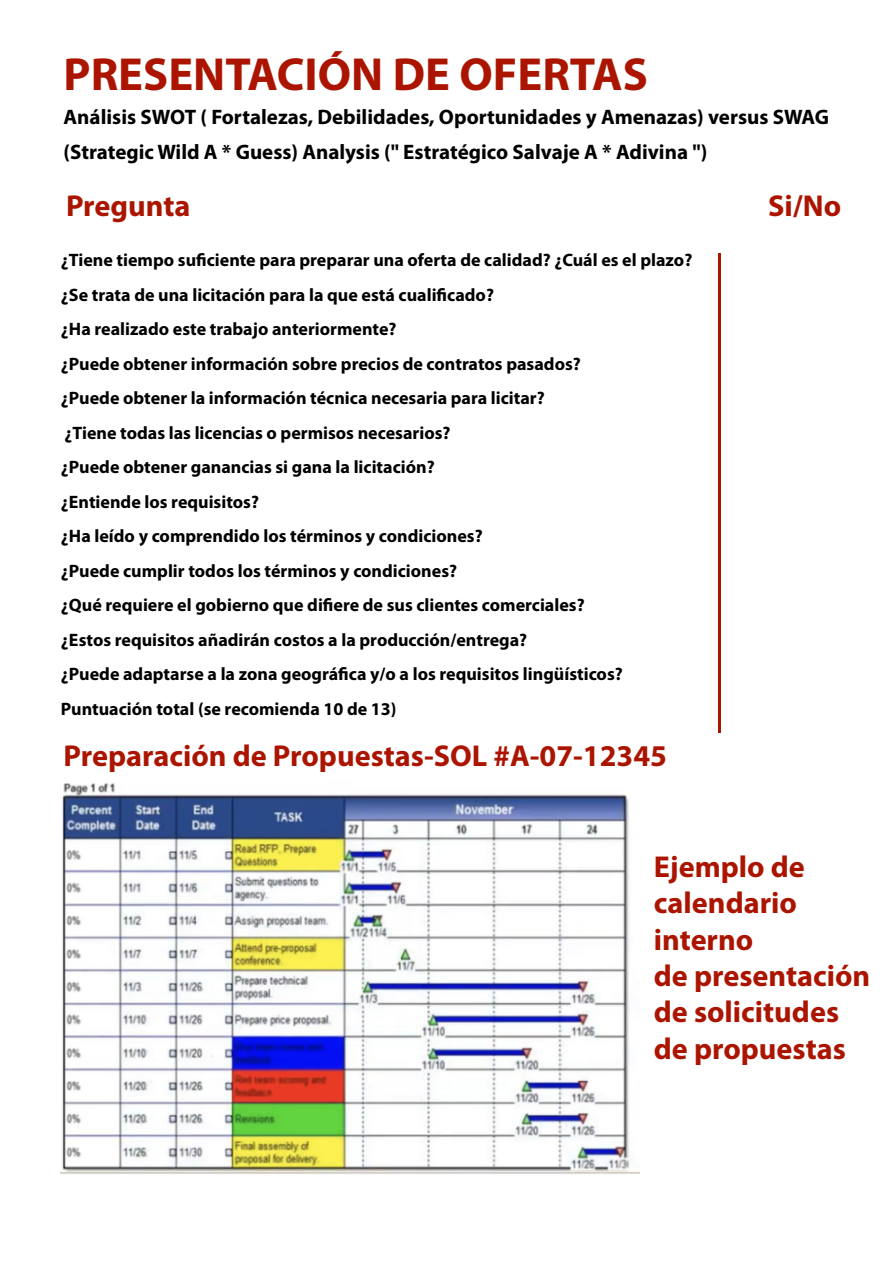
<style>
.page{position:relative;width:893px;height:1263px;background:#fff}
.page>*{position:absolute;margin:0;border:0;box-sizing:border-box;transform-origin:0 0}
.t1{font:700 46.5px "Myriad Pro";color:#ab1500}
.t2{font:700 30.3px/36.3px "Myriad Pro";color:#ab1500}
.t3{font:700 21px/34.5px "Myriad Pro";color:#000}
.t4{font:700 18px/34.5px "Myriad Pro";color:#000}
</style>
<div class="page">
<hr style="left:718px;top:253px;width:3px;height:479px;background:#ab1500">
<img style="left:61px;top:783px;width:578px;height:391px">
<h1 class="t1" style="left:64px;top:48px;width:586px">PRESENTACIÓN DE OFERTAS</h1>
<p class="t3" style="left:64px;top:100px;width:767px">Análisis SWOT ( Fortalezas, Debilidades, Oportunidades y Amenazas) versus SWAG (Strategic Wild A * Guess) Analysis (" Estratégico Salvaje A * Adivina ")</p>
<h2 class="t2" style="left:66px;top:188px;width:126px">Pregunta</h2>
<h2 class="t2" style="left:768px;top:188px;width:75px">Si/No</h2>
<p class="t4" style="left:61px;top:243px;width:633px">¿Tiene tiempo suficiente para preparar una oferta de calidad? ¿Cuál es el plazo? ¿Se trata de una licitación para la que está cualificado?<br>¿Ha realizado este trabajo anteriormente?<br>¿Puede obtener información sobre precios de contratos pasados?<br>¿Puede obtener la información técnica necesaria para licitar?<br>¿Tiene todas las licencias o permisos necesarios?<br>¿Puede obtener ganancias si gana la licitación?<br>¿Entiende los requisitos?<br>¿Ha leído y comprendido los términos y condiciones?<br>¿Puede cumplir todos los términos y condiciones?<br>¿Qué requiere el gobierno que difiere de sus clientes comerciales?<br>¿Estos requisitos añadirán costos a la producción/entrega?<br>¿Puede adaptarse a la zona geográfica y/o a los requisitos lingüísticos?<br>Puntuación total (se recomienda 10 de 13)</p>
<h2 class="t2" style="left:64px;top:738px;width:605px">Preparación de Propuestas-SOL #A-07-12345</h2>
<h2 class="t2" style="left:654px;top:849px;width:218px">Ejemplo de calendario interno<br>de presentación de solicitudes de propuestas</h2>
</div>
